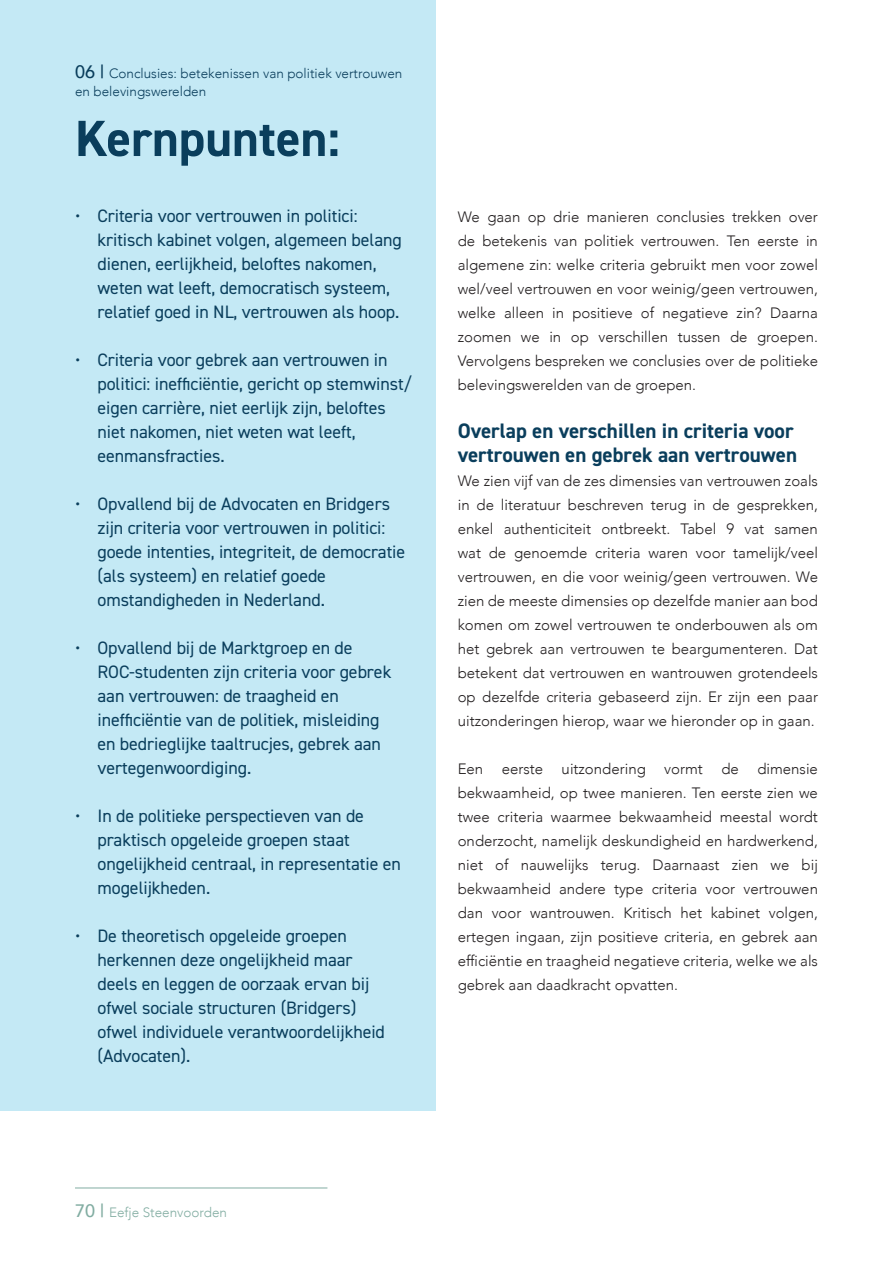
<style>
.page{position:relative;width:893px;height:1263px;background:#fff}
.page>*{position:absolute;margin:0;border:0;box-sizing:border-box;transform-origin:0 0}
.t1{font:700 51px "DIN2014";color:#0a3e5c}
.t2{font:700 21px/24px "DIN2014";color:#0a3e5c}
.t3{font:18px/24px "DIN2014";letter-spacing:-.005em;color:#0a3e5c}
.t4{font:300 15px/24px "Avenir";color:#231f20;text-align:justify}
.t5{font:300 13.5px/18px "Avenir";color:#0a3e5c}
.t6{font:300 13.5px "Avenir";color:#82ada2}
.s1{font-weight:500;font-size:18px}
</style>
<div class="page">
<hr style="left:75px;top:1187px;width:252px;height:1px;background:#82ada2">
<div style="left:0;top:0;width:435px;height:1110px;background:#c4e9f5"></div>
<p class="t5" style="left:75px;top:64px;width:329px"><span class="s1">06 |</span> Conclusies: betekenissen van politiek vertrouwen en belevingswerelden</p>
<p class="t1" style="left:75px;top:104px;width:266px">Kernpunten:</p>
<p class="t3" style="left:98px;top:203px;width:306px;text-indent:-22px">• Criteria voor vertrouwen in politici: kritisch kabinet volgen, algemeen belang dienen, eerlijkheid, beloftes nakomen, weten wat leeft, democratisch systeem, relatief goed in NL, vertrouwen als hoop.</p>
<p class="t3" style="left:98px;top:347px;width:316px;text-indent:-22px">• Criteria voor gebrek aan vertrouwen in politici: inefficiëntie, gericht op stemwinst/ eigen carrière, niet eerlijk zijn, beloftes niet nakomen, niet weten wat leeft, eenmansfracties.</p>
<p class="t3" style="left:98px;top:491px;width:309px;text-indent:-22px">• Opvallend bij de Advocaten en Bridgers zijn criteria voor vertrouwen in politici: goede intenties, integriteit, de democratie (als systeem) en relatief goede omstandigheden in Nederland.</p>
<p class="t3" style="left:98px;top:635px;width:295px;text-indent:-22px">• Opvallend bij de Marktgroep en de ROC-studenten zijn criteria voor gebrek aan vertrouwen: de traagheid en inefficiëntie van de politiek, misleiding en bedrieglijke taaltrucjes, gebrek aan vertegenwoordiging.</p>
<p class="t3" style="left:98px;top:803px;width:305px;text-indent:-22px">• In de politieke perspectieven van de praktisch opgeleide groepen staat ongelijkheid centraal, in representatie en mogelijkheden.</p>
<p class="t3" style="left:98px;top:923px;width:289px;text-indent:-22px">• De theoretisch opgeleide groepen herkennen deze ongelijkheid maar deels en leggen de oorzaak ervan bij ofwel sociale structuren (Bridgers) ofwel individuele verantwoordelijkheid (Advocaten).</p>
<p class="t4" style="left:458px;top:205px;width:362px">We gaan op drie manieren conclusies trekken over de betekenis van politiek vertrouwen. Ten eerste in algemene zin: welke criteria gebruikt men voor zowel wel/veel vertrouwen en voor weinig/geen vertrouwen, welke alleen in positieve of negatieve zin? Daarna zoomen we in op verschillen tussen de groepen.<br>Vervolgens bespreken we conclusies over de politieke belevingswerelden van de groepen.</p>
<p class="t2" style="left:458px;top:419px;width:341px">Overlap en verschillen in criteria voor vertrouwen en gebrek aan vertrouwen</p>
<p class="t4" style="left:458px;top:469px;width:362px">We zien vijf van de zes dimensies van vertrouwen zoals in de literatuur beschreven terug in de gesprekken, enkel authenticiteit ontbreekt. Tabel 9 vat samen wat de genoemde criteria waren voor tamelijk/veel vertrouwen, en die voor weinig/geen vertrouwen. We zien de meeste dimensies op dezelfde manier aan bod komen om zowel vertrouwen te onderbouwen als om het gebrek aan vertrouwen te beargumenteren. Dat betekent dat vertrouwen en wantrouwen grotendeels op dezelfde criteria gebaseerd zijn. Er zijn een paar uitzonderingen hierop, waar we hieronder op in gaan.</p>
<p class="t4" style="left:458px;top:757px;width:362px">Een eerste uitzondering vormt de dimensie bekwaamheid, op twee manieren. Ten eerste zien we twee criteria waarmee bekwaamheid meestal wordt onderzocht, namelijk deskundigheid en hardwerkend, niet of nauwelijks terug. Daarnaast zien we bij bekwaamheid andere type criteria voor vertrouwen dan voor wantrouwen. Kritisch het kabinet volgen, ertegen ingaan, zijn positieve criteria, en gebrek aan efficiëntie en traagheid negatieve criteria, welke we als gebrek aan daadkracht opvatten.</p>
<p class="t6" style="left:75px;top:1204px;width:154px"><span class="s1">70 |</span> Eefje Steenvoorden</p>
</div>
